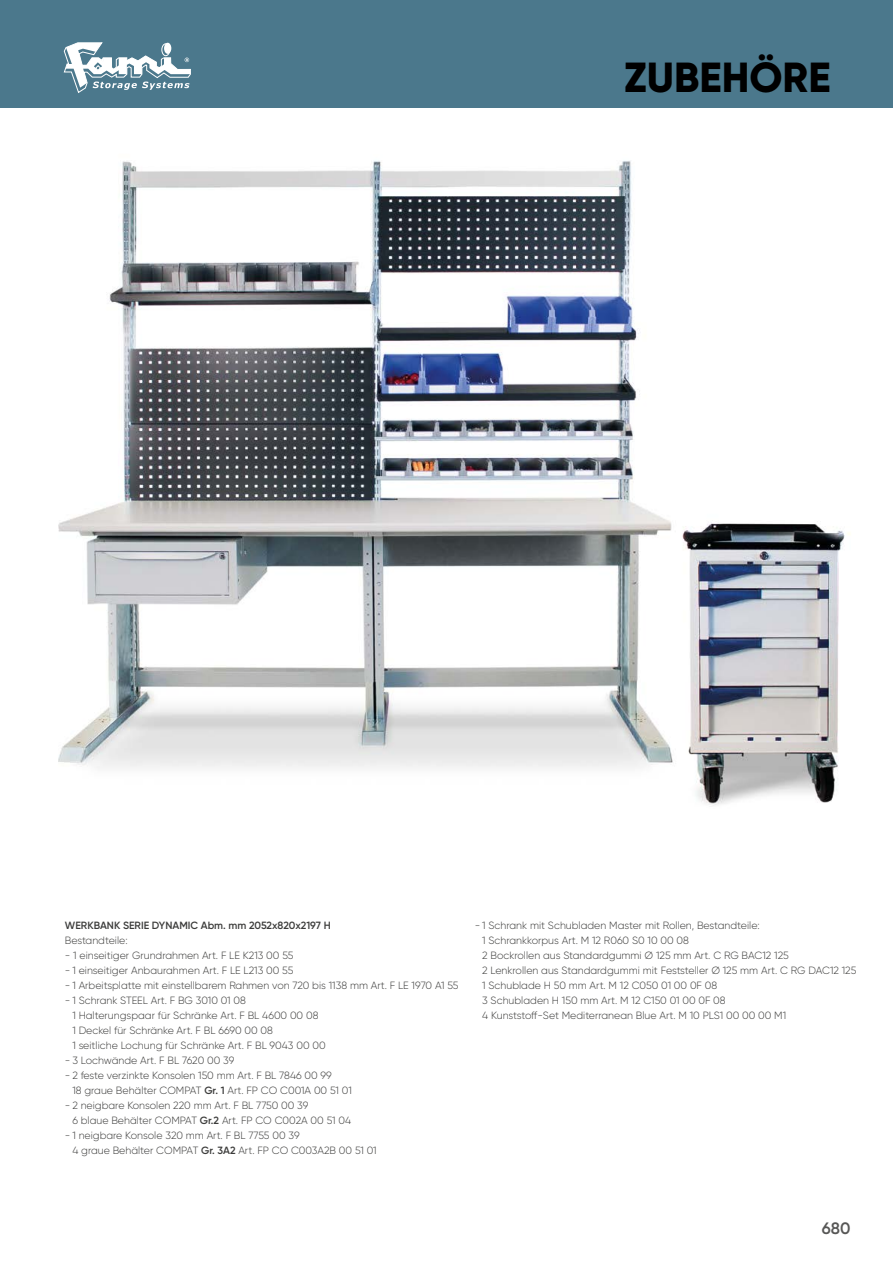
<style>
.page{position:relative;width:893px;height:1263px;background:#fff}
.page>*{position:absolute;margin:0;border:0;box-sizing:border-box;transform-origin:0 0}
.t1{font:800 42px "Gilroy";color:#000}
.t2{font:600 16.5px "Gilroy";color:#575756}
.t3{font:300 10.5px/15px "Gilroy";color:#3c3c3b}
.t4{font:600 10.5px "Gilroy";color:#3c3c3b}
.s1{font-weight:600}
</style>
<div class="page">
<div style="left:0;top:0;width:893px;height:108px;background:#4b788c"></div>
<svg style="left:63px;top:42px;width:128px;height:51px"></svg>
<img style="left:58px;top:161px;width:792px;height:645px">
<h1 class="t1" style="left:624px;top:51px;width:208px">ZUBEHÖRE</h1>
<p class="t4" style="left:65px;top:919px;width:267px">WERKBANK SERIE DYNAMIC Abm. mm 2052x820x2197 H</p>
<p class="t3" style="left:65px;top:933px;width:64px">Bestandteile:</p>
<p class="t3" style="left:65px;top:948px;width:230px">- 1 einseitiger Grundrahmen Art. F LE K213 00 55</p>
<p class="t3" style="left:65px;top:963px;width:230px">- 1 einseitiger Anbaurahmen Art. F LE L213 00 55</p>
<p class="t3" style="left:65px;top:978px;width:395px">- 1 Arbeitsplatte mit einstellbarem Rahmen von 720 bis 1138 mm Art. F LE 1970 A1 55</p>
<p class="t3" style="left:72px;top:993px;width:255px;text-indent:-7px">- 1 Schrank STEEL Art. F BG 3010 01 08<br>1 Halterungspaar für Schränke Art. F BL 4600 00 08<br>1 Deckel für Schränke Art. F BL 6690 00 08<br>1 seitliche Lochung für Schränke Art. F BL 9043 00 00</p>
<p class="t3" style="left:65px;top:1053px;width:171px">- 3 Lochwände Art. F BL 7620 00 39</p>
<p class="t3" style="left:72px;top:1068px;width:281px;text-indent:-7px">- 2 feste verzinkte Konsolen 150 mm Art. F BL 7846 00 99<br>18 graue Behälter COMPAT <span class="s1">Gr. 1</span> Art. FP CO C001A 00 51 01</p>
<p class="t3" style="left:72px;top:1098px;width:280px;text-indent:-7px">- 2 neigbare Konsolen 220 mm Art. F BL 7750 00 39<br>6 blaue Behälter COMPAT <span class="s1">Gr.2</span> Art. FP CO C002A 00 51 04</p>
<p class="t3" style="left:72px;top:1128px;width:306px;text-indent:-7px">- 1 neigbare Konsole 320 mm Art. F BL 7755 00 39<br>4 graue Behälter COMPAT <span class="s1">Gr. 3A2</span> Art. FP CO C003A2B 00 51 01</p>
<p class="t3" style="left:482px;top:918px;width:376px;text-indent:-7px">- 1 Schrank mit Schubladen Master mit Rollen, Bestandteile:<br>1 Schrankkorpus Art. M 12 R060 S0 10 00 08<br>2 Bockrollen aus Standardgummi Ø 125 mm Art. C RG BAC12 125<br>2 Lenkrollen aus Standardgummi mit Feststeller Ø 125 mm Art. C RG DAC12 125<br>1 Schublade H 50 mm Art. M 12 C050 01 00 0F 08<br>3 Schubladen H 150 mm Art. M 12 C150 01 00 0F 08<br>4 Kunststoff-Set Mediterranean Blue Art. M 10 PLS1 00 00 00 M1</p>
<h2 class="t2" style="left:822px;top:1218px;width:30px">680</h2>
</div>
